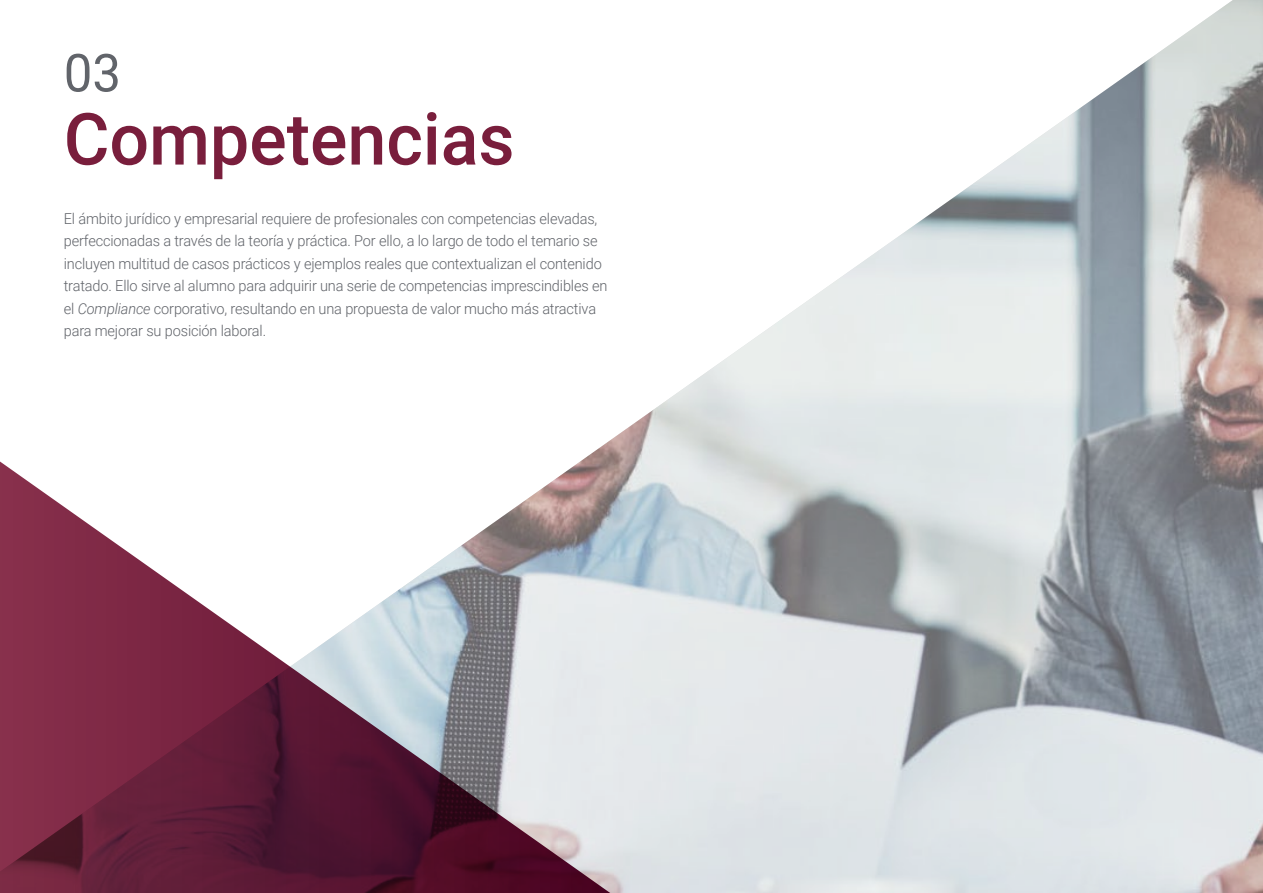
<style>
.page{position:relative;width:1263px;height:893px;background:#fff}
.page>*{position:absolute;margin:0;border:0;box-sizing:border-box;transform-origin:0 0}
.t1{font:500 72px "Roboto";color:#791e3c}
.t2{font:52.5px "Roboto";color:#61646a}
.t3{font:300 15px/22.5px "Roboto";letter-spacing:-.01em;color:#61646a}
.s1{font-style:italic}
</style>
<div class="page">
<img style="left:602px;top:0;width:661px;height:893px">
<svg style="left:0;top:446px;width:640px;height:447px"></svg>
<h2 class="t2" style="left:64px;top:36px;width:59px">03</h2>
<h1 class="t1" style="left:64px;top:89px;width:452px">Competencias</h1>
<p class="t3" style="left:64px;top:207px;width:545px">El ámbito jurídico y empresarial requiere de profesionales con competencias elevadas, perfeccionadas a través de la teoría y práctica. Por ello, a lo largo de todo el temario se incluyen multitud de casos prácticos y ejemplos reales que contextualizan el contenido tratado. Ello sirve al alumno para adquirir una serie de competencias imprescindibles en el <span class="s1">Compliance</span> corporativo, resultando en una propuesta de valor mucho más atractiva para mejorar su posición laboral.</p>
</div>
